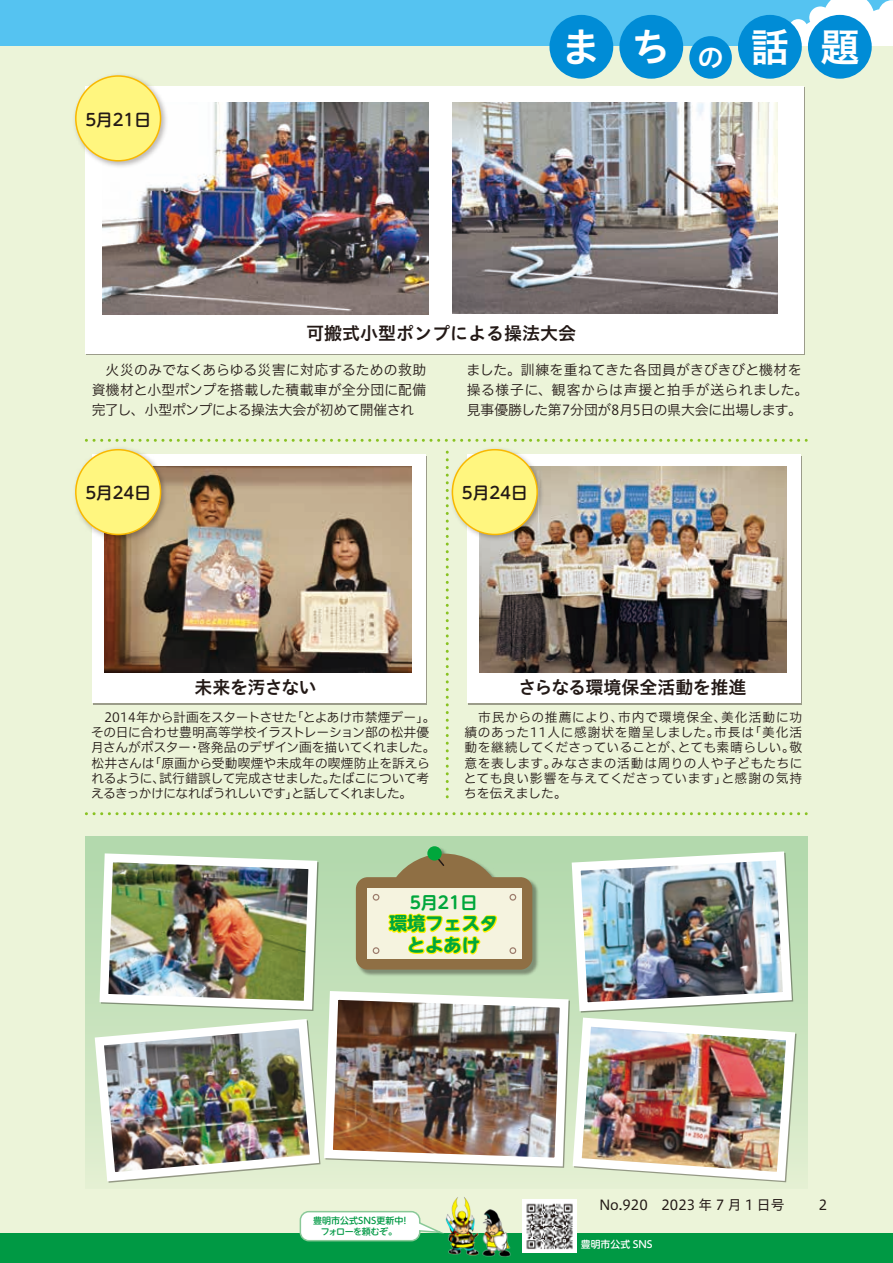
<style>
.page{position:relative;width:893px;height:1263px;background:#fff}
.page>*{position:absolute;margin:0;border:0;box-sizing:border-box;transform-origin:0 0}
.t1{font:39.45px "Hiragino UD Sans Std W6";color:#fff}
.t2{font:26.4px "Hiragino UD Sans Std W6";color:#fff}
.t3{font:700 18.15px/21.8px "UD Shin M Go Pro";color:#00a73c;text-align:center}
.t4{font:18px "Hiragino UD Sans Std W6";color:#231916}
.t5{font:18px "Hiragino UD Sans Std W6";letter-spacing:-.035em;color:#231916}
.t6{font:700 16.95px "UD Shin M Go Pro De";color:#00a73c}
.t7{font:500 16.5px "UD Shin M Go Pro";color:#231916}
.t8{font:13.8px/20.2px "Hiragino UD Sans F Std W3";color:#231916;text-align:justify}
.t9{font:13.8px "Hiragino UD Sans Std W4";color:#231916}
.t10{font:12.75px/15.3px "Hiragino UD Sans F Std W3";letter-spacing:.005em;color:#231916}
.t11{font:12.75px/15.3px "Hiragino UD Sans F Std W3";letter-spacing:.025em;color:#231916}
.t12{font:12.75px/15.3px "Hiragino UD Sans F Std W3";letter-spacing:-.05em;color:#231916}
.t13{font:12.75px/15.3px "Hiragino UD Sans F Std W3";letter-spacing:.04em;color:#231916}
.t14{font:12.75px/15.3px "Hiragino UD Sans F Std W3";letter-spacing:.03em;color:#231916}
.t15{font:12.75px "Hiragino UD Sans F Std W3";letter-spacing:-.02em;color:#231916}
.t16{font:12.75px "Hiragino UD Sans F Std W3";letter-spacing:-.025em;color:#231916}
.t17{font:12.75px "Hiragino UD Sans F Std W3";letter-spacing:.06em;color:#231916}
.t18{font:12.75px "Hiragino UD Sans F Std W3";letter-spacing:.075em;color:#231916}
.t19{font:500 9.9px "UD Shin M Go Pro";color:#fff}
.t20{font:500 9px/10.6px "UD Shin M Go Pro";color:#094;text-align:center}
</style>
<div class="page">
<div style="left:0;top:0;width:893px;height:47px;background:#55c3f1"></div>
<svg style="left:776px;top:0;width:117px;height:47px"></svg>
<div style="left:0;top:47px;width:893px;height:1216px;background:#ecf4d9"></div>
<div style="left:0;top:1233px;width:893px;height:30px;background:#094"></div>
<svg style="left:86px;top:439px;width:720px;height:3px"></svg>
<svg style="left:86px;top:812px;width:720px;height:3px"></svg>
<svg style="left:446px;top:452px;width:3px;height:347px"></svg>
<img style="left:523px;top:1199px;width:53px;height:54px">
<img style="left:442px;top:1197px;width:69px;height:59px">
<div style="left:85px;top:86px;width:719px;height:268px;background:#fff"></div>
<img style="left:103px;top:103px;width:325px;height:211px">
<img style="left:452px;top:103px;width:326px;height:211px">
<div style="left:92px;top:454px;width:334px;height:249px;background:#fff"></div>
<img style="left:105px;top:466px;width:306px;height:206px">
<div style="left:467px;top:454px;width:334px;height:249px;background:#fff"></div>
<img style="left:480px;top:466px;width:306px;height:206px">
<div style="left:549px;top:15px;width:64px;height:64px;background:#008cd6;border-radius:50%"></div>
<div style="left:619px;top:15px;width:64px;height:64px;background:#008cd6;border-radius:50%"></div>
<div style="left:689px;top:36px;width:43px;height:43px;background:#008cd6;border-radius:50%"></div>
<div style="left:738px;top:15px;width:64px;height:64px;background:#008cd6;border-radius:50%"></div>
<div style="left:808px;top:15px;width:64px;height:64px;background:#008cd6;border-radius:50%"></div>
<svg style="left:299px;top:1211px;width:143px;height:31px;background:#dff1e3"></svg>
<img style="left:75px;top:75px;width:95px;height:95px">
<div style="left:75px;top:75px;width:86px;height:87px;background:#fff67f;border:2px solid #f9b800;border-radius:50%"></div>
<img style="left:75px;top:448px;width:96px;height:97px">
<div style="left:75px;top:449px;width:86px;height:86px;background:#fff67f;border:2px solid #f9b800;border-radius:50%"></div>
<img style="left:447px;top:448px;width:100px;height:96px">
<div style="left:452px;top:449px;width:86px;height:86px;background:#fff67f;border:2px solid #f9b800;border-radius:50%"></div>
<div style="left:85px;top:836px;width:723px;height:353px;background:linear-gradient(to bottom,#aed7a9,#e1efd1)"></div>
<img style="left:90px;top:836px;width:711px;height:350px">
<p class="t7" style="left:85px;top:106px;width:67px">5月21日</p>
<h1 class="t1" style="left:562px;top:17px;width:41px">ま</h1>
<h1 class="t1" style="left:631px;top:17px;width:41px">ち</h1>
<h2 class="t2" style="left:697px;top:37px;width:28px">の</h2>
<h1 class="t1" style="left:750px;top:17px;width:41px">話</h1>
<h1 class="t1" style="left:820px;top:17px;width:41px">題</h1>
<h3 class="t4" style="left:306px;top:319px;width:272px">可搬式小型ポンプによる操法大会</h3>
<p class="t8" style="left:92px;top:359px;width:336px">　火災のみでなくあらゆる災害に対応するための救助資機材と小型ポンプを搭載した積載車が全分団に配備完了し、小型ポンプによる操法大会が初めて開催され</p>
<p class="t8" style="left:466px;top:359px;width:343px;text-align:left">ました。訓練を重ねてきた各団員がきびきびと機材を操る様子に、観客からは声援と拍手が送られました。見事優勝した第7分団が月8 5日の県大会に出場します。</p>
<p class="t7" style="left:85px;top:480px;width:67px">5月24日</p>
<p class="t7" style="left:462px;top:480px;width:67px">5月24日</p>
<h3 class="t5" style="left:195px;top:674px;width:123px">未来を汚さない</h3>
<h3 class="t4" style="left:518px;top:674px;width:229px">さらなる環境保全活動を推進</h3>
<p class="t10" style="left:291px;top:709px;width:146px">「とよあけ市禁煙デー。「</p>
<p class="t16" style="left:91px;top:707px;width:207px">　2014年から計画をスタートさせた</p>
<p class="t10" style="left:91px;top:724px;width:340px">その日に合わせ豊明高等学校イラストレーション部の松井優</p>
<p class="t10" style="left:198px;top:739px;width:239px">啓発品のデザイン画を描いてくれました。</p>
<p class="t10" style="left:148px;top:739px;width:283px;text-indent:-57px">月さんがポスター<br>「原画から受動喫煙や未成年の喫煙防止を訴えら</p>
<p class="t10" style="left:188px;top:739px;width:14px">・</p>
<p class="t10" style="left:91px;top:754px;width:65px">松井さんは</p>
<p class="t18" style="left:618px;top:707px;width:110px">市内で環境保全、</p>
<p class="t10" style="left:721px;top:709px;width:83px">美化活動に功</p>
<p class="t17" style="left:464px;top:707px;width:161px">　市民からの推薦により、</p>
<p class="t13" style="left:678px;top:724px;width:126px;text-indent:-213px">績のあった11人に感謝状を贈呈しました。<br>とても素晴らしい 敬。</p>
<p class="t10" style="left:748px;top:724px;width:55px">「美化活</p>
<p class="t10" style="left:714px;top:724px;width:41px">市長は</p>
<p class="t11" style="left:551px;top:739px;width:253px;text-indent:-87px">動を継続してくださっていることが、<br>みなさまの活動は周りの人や子どもたちに</p>
<p class="t10" style="left:464px;top:754px;width:94px">意を表します。</p>
<p class="t15" style="left:329px;top:769px;width:101px">たばこについて考</p>
<p class="t15" style="left:159px;top:769px;width:178px">試行錯誤して完成させました。</p>
<p class="t12" style="left:91px;top:770px;width:323px">れるように、<br>えるきっかけになればうれしいですと話してくれました。</p>
<p class="t10" style="left:286px;top:785px;width:14px">」</p>
<p class="t10" style="left:721px;top:770px;width:82px">と感謝の気持</p>
<p class="t14" style="left:464px;top:770px;width:265px">とても良い影響を与えてくださっています」ちを伝えました。</p>
<p class="t6" style="left:410px;top:889px;width:69px">5月21日</p>
<h3 class="t3" style="left:389px;top:912px;width:111px">環境フェスタとよあけ</h3>
<p class="t20" style="left:313px;top:1215px;width:92px">豊明市公式SNS更新中フォローを頼むぞ。</p>
<p class="t20" style="left:400px;top:1215px;width:10px">!</p>
<p class="t9" style="left:599px;top:1194px;width:187px">No.920　2023 年 7 月 1 日号</p>
<p class="t19" style="left:581px;top:1236px;width:73px">豊明市公式 SNS</p>
<p class="t9" style="left:819px;top:1194px;width:10px">2</p>
</div>
